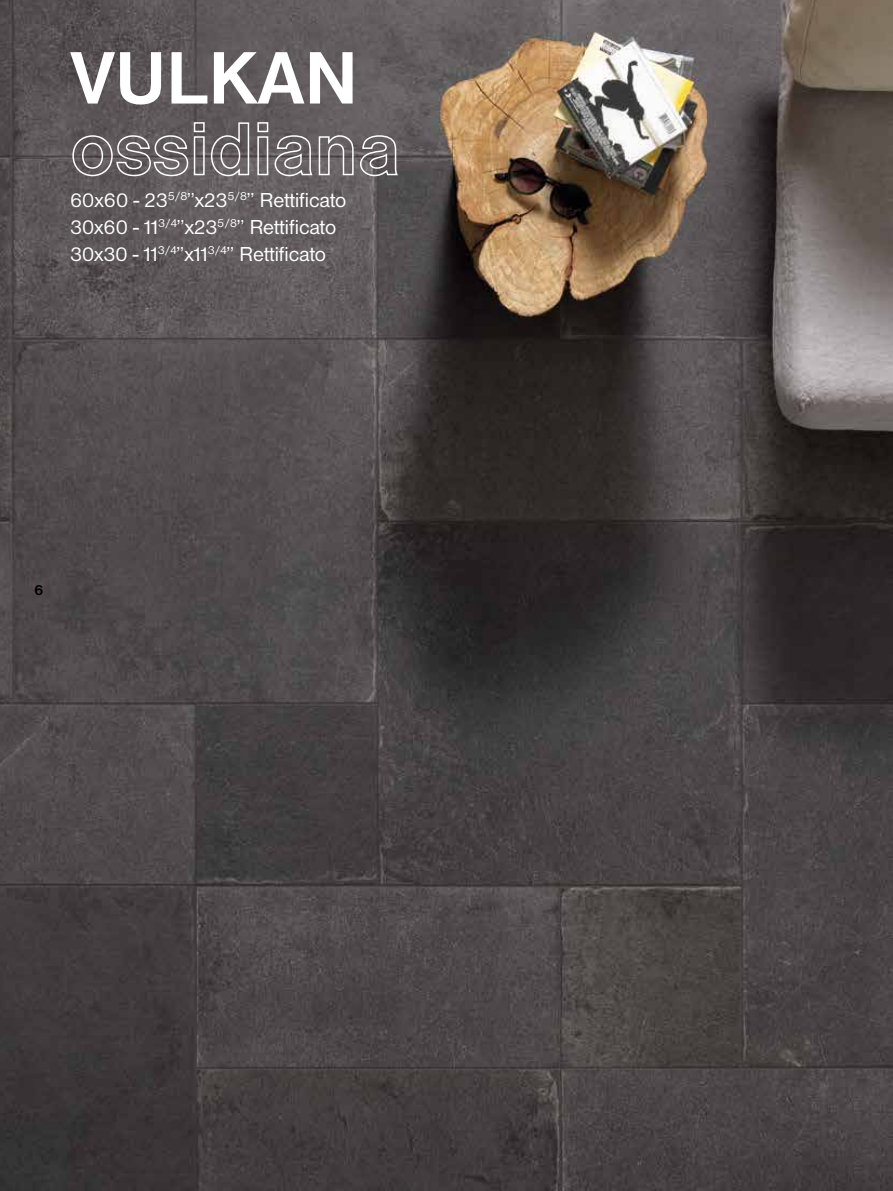
<style>
.page{position:relative;width:893px;height:1191px;background:#fff}
.page>*{position:absolute;margin:0;border:0;box-sizing:border-box;transform-origin:0 0}
.t1{font:700 76.95px "Nimbus San D";color:#fff}
.t2{font:21px/27px "Nimbus San D";color:#fff}
.t3{font:700 15px "Nimbus San D";color:#000}
</style>
<div class="page">
<img style="left:0;top:0;width:893px;height:1191px">
<svg style="left:72px;top:121px;width:178px;height:56px"></svg>
<svg style="left:257px;top:121px;width:142px;height:56px"></svg>
<h1 class="t1" style="left:70px;top:35px;width:289px">VULKAN</h1>
<p class="t2" style="left:70px;top:186px;width:278px">60x60 - 23<sup>5/8</sup>”x23<sup>5/8</sup>” Rettificato<br>30x60 - 11<sup>3/4</sup>”x23<sup>5/8</sup>” Rettificato<br>30x30 - 11<sup>3/4</sup>”x11<sup>3/4</sup>” Rettificato</p>
<p class="t3" style="left:34px;top:581px;width:11px">6</p>
</div>
